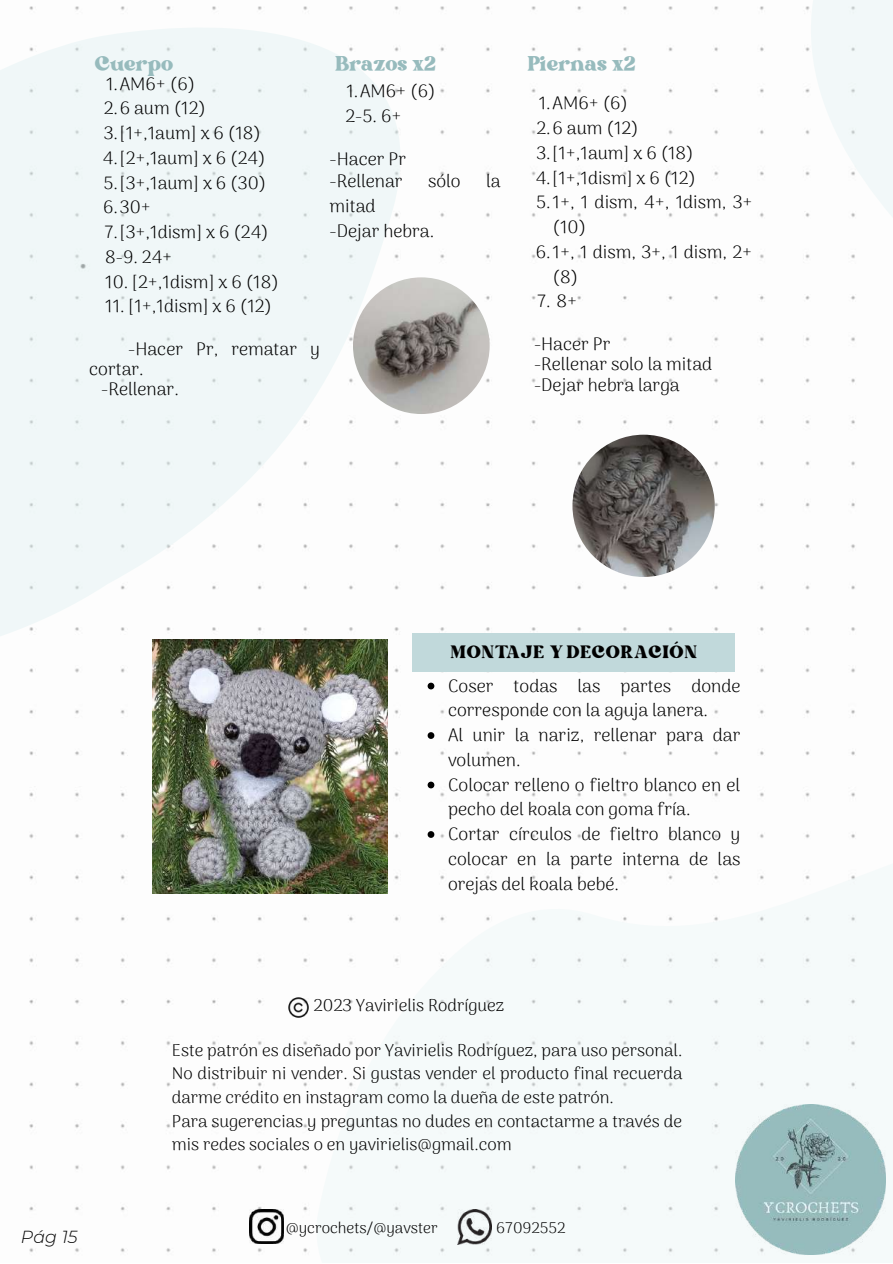
<style>
.page{position:relative;width:893px;height:1264px;background:#fff}
.page>*{position:absolute;margin:0;border:0;box-sizing:border-box;transform-origin:0 0}
.t1{font:28.65px "Bright";color:#97bbbd}
.t2{font:24.75px "Bright";letter-spacing:.035em;color:#010101}
.t3{font:300 18px/24.8px "Arima Madurai";color:#000}
.t4{font:italic 300 17.4px "Montserrat";color:#000}
.t5{font:300 17.25px/23.5px "Arima Madurai";color:#010101}
.t6{font:300 15.6px "Arima Madurai";color:#010101}
</style>
<div class="page">
<img style="left:29px;top:6px;width:826px;height:1247px">
<svg style="left:0;top:6px;width:435px;height:758px;fill:#f0f7f8"></svg>
<div style="left:314px;top:809px;width:572px;height:447px;background:#f5fafa"></div>
<svg style="left:808px;top:0;width:84px;height:312px"></svg>
<img style="left:735px;top:1104px;width:150px;height:150px">
<img style="left:353px;top:277px;width:136px;height:137px;border-radius:50%">
<img style="left:572px;top:434px;width:142px;height:143px;border-radius:50%">
<img style="left:152px;top:639px;width:235px;height:254px">
<img style="left:250px;top:1209px;width:33px;height:34px">
<img style="left:458px;top:1209px;width:33px;height:35px">
<svg style="left:427px;top:682px;width:7px;height:7px"></svg>
<svg style="left:427px;top:732px;width:7px;height:7px"></svg>
<svg style="left:427px;top:781px;width:7px;height:7px"></svg>
<svg style="left:427px;top:831px;width:7px;height:6px"></svg>
<div style="left:412px;top:633px;width:323px;height:38px;background:#c1d9db"></div>
<img style="left:287px;top:995px;width:23px;height:24px">
<h1 class="t1" style="left:95px;top:51px;width:80px">Cuerpo</h1>
<h1 class="t1" style="left:335px;top:51px;width:102px">Brazos x2</h1>
<p class="t3" style="left:103px;top:71px;width:167px">1.AM6+ (6)<br>2.6 aum (12)<br>3.[1+,1aum] x 6 (18)<br>4.[2+,1aum] x 6 (24)<br>5.[3+,1aum] x 6 (30)<br>6.30+<br>7.[3+,1dism] x 6 (24)<br>8-9. 24+</p>
<p class="t3" style="left:105px;top:269px;width:175px">10. [2+,1dism] x 6 (18)</p>
<p class="t3" style="left:105px;top:294px;width:168px">11. [1+,1dism] x 6 (12)</p>
<p class="t3" style="left:128px;top:336px;width:193px">-Hacer Pr, rematar y</p>
<p class="t3" style="left:89px;top:356px;width:56px">cortar.</p>
<p class="t3" style="left:101px;top:377px;width:79px">-Rellenar.</p>
<p class="t3" style="left:345px;top:78px;width:91px">1.AM6+ (6)<br>2-5. 6+</p>
<p class="t3" style="left:329px;top:147px;width:78px;line-height:22.5px">-Hacer Pr -Rellenar</p>
<p class="t3" style="left:428px;top:168px;width:34px">sólo</p>
<p class="t3" style="left:486px;top:168px;width:16px">la</p>
<p class="t3" style="left:329px;top:193px;width:106px">mitad<br>-Dejar hebra.</p>
<h1 class="t1" style="left:528px;top:51px;width:109px">Piernas x2</h1>
<p class="t3" style="left:539px;top:91px;width:91px">1.AM6+ (6)</p>
<p class="t3" style="left:536px;top:115px;width:104px">2.6 aum (12)</p>
<p class="t3" style="left:536px;top:140px;width:159px">3.[1+,1aum] x 6 (18)</p>
<p class="t3" style="left:535px;top:165px;width:162px">4.[1+,1dism] x 6 (12)</p>
<p class="t3" style="left:536px;top:190px;width:218px">5.1+, 1 dism, 4+, 1dism, 3+</p>
<p class="t3" style="left:552px;top:214px;width:35px">(10)</p>
<p class="t3" style="left:536px;top:239px;width:218px">6.1+, 1 dism, 3+, 1 dism, 2+</p>
<p class="t3" style="left:552px;top:264px;width:27px">(8)</p>
<p class="t3" style="left:537px;top:289px;width:41px">7. 8+</p>
<p class="t3" style="left:534px;top:334px;width:180px;line-height:20.2px">-Hacer Pr<br>-Rellenar solo la mitad -Dejar hebra larga</p>
<p class="t4" style="left:21px;top:1226px;width:58px">Pág 15</p>
<h2 class="t2" style="left:450px;top:641px;width:248px">MONTAJE Y DECORACIÓN</h2>
<p class="t3" style="left:448px;top:673px;width:294px">Coser todas las partes donde corresponde con la aguja lanera.<br>Al unir la nariz, rellenar para dar volumen.<br>Colocar relleno o fieltro blanco en el pecho del koala con goma fría.<br>Cortar círculos de fieltro blanco y colocar en la parte interna de las orejas del koala bebé.</p>
<p class="t5" style="left:313px;top:993px;width:192px">2023 Yavirielis Rodríguez</p>
<p class="t5" style="left:172px;top:1037px;width:512px">Este patrón es diseñado por Yavirielis Rodríguez, para uso personal.<br>No distribuir ni vender. Si gustas vender el producto final recuerda darme crédito en instagram como la dueña de este patrón.<br>Para sugerencias y preguntas no dudes en contactarme a través de mis redes sociales o en yavirielis@gmail.com</p>
<p class="t6" style="left:286px;top:1218px;width:153px">@ycrochets/@yavster</p>
<p class="t6" style="left:496px;top:1218px;width:71px">67092552</p>
</div>
